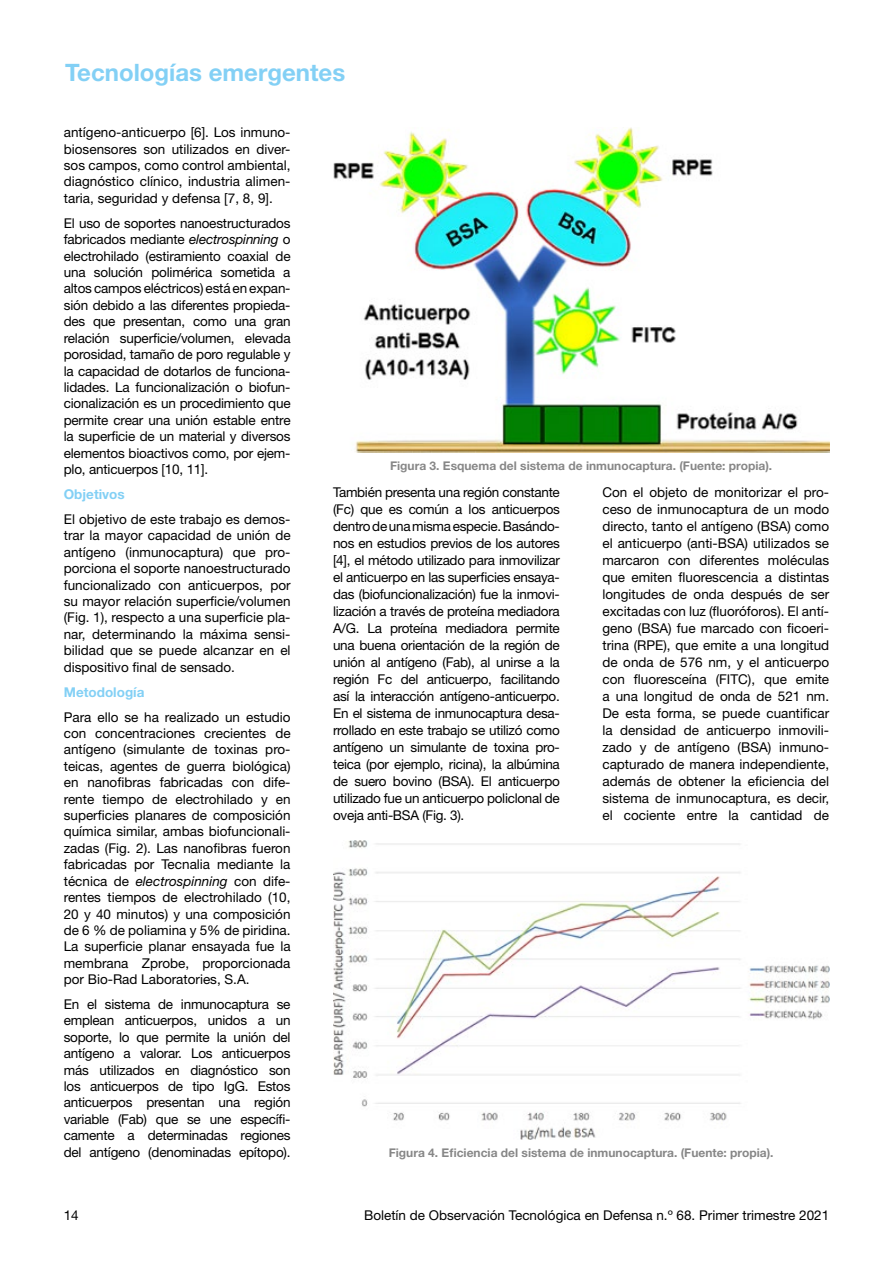
<style>
.page{position:relative;width:893px;height:1263px;background:#fff}
.page>*{position:absolute;margin:0;border:0;box-sizing:border-box;transform-origin:0 0}
.t1{font:700 24px "Helvetica Neue LT Std";color:#83d0f5}
._05-texto{font:13.5px/16.4px "Helvetica Neue LT Std";color:#000;text-align:justify}
._06-Ladillo{font:700 13.5px "Helvetica Neue LT Std";color:#83d0f5}
.t2{font:700 12px "Helvetica Neue LT Std";color:#878787}
.s1{font-style:italic}
</style>
<div class="page">
<img style="left:333px;top:128px;width:496px;height:325px">
<img style="left:333px;top:841px;width:496px;height:298px">
<h1 class="t1" style="left:65px;top:58px;width:281px">Tecnologías emergentes</h1>
<p class="_05-texto" style="left:64px;top:124px;width:228px">antígeno-anticuerpo [6]. Los inmuno&shy;biosensores son utilizados en diver&shy;sos campos, como control ambiental, diagnóstico clínico, industria alimen&shy;taria, seguridad y defensa [7, 8, 9].</p>
<p class="_05-texto" style="left:64px;top:215px;width:228px">El uso de soportes nanoestructurados fabricados mediante <span class="s1">electrospinning</span> o electrohilado (estiramiento coaxial de una solución polimérica sometida a altos campos eléctricos) está en expan&shy;sión debido a las diferentes propieda&shy;des que presentan, como una gran relación superficie/volumen, elevada porosidad, tamaño de poro regulable y la capacidad de dotarlos de funciona&shy;lidades. La funcionalización o biofun&shy;cionalización es un procedimiento que permite crear una unión estable entre la superficie de un material y diversos elementos bioactivos como, por ejem&shy;plo, anticuerpos [10, 11].</p>
<p class="_06-Ladillo" style="left:64px;top:486px;width:63px">Objetivos</p>
<p class="_05-texto" style="left:64px;top:511px;width:228px">El objetivo de este trabajo es demos&shy;trar la mayor capacidad de unión de antígeno (inmunocaptura) que pro&shy;porciona el soporte nanoestructurado funcionalizado con anticuerpos, por su mayor relación superficie/volumen (Fig. 1), respecto a una superficie pla&shy;nar, determinando la máxima sensi&shy;bilidad que se puede alcanzar en el dispositivo final de sensado.</p>
<p class="_06-Ladillo" style="left:64px;top:683px;width:82px">Metodología</p>
<p class="_05-texto" style="left:64px;top:708px;width:228px">Para ello se ha realizado un estudio con concentraciones crecientes de antígeno (simulante de toxinas pro&shy;teicas, agentes de guerra biológica) en nanofibras fabricadas con dife&shy;rente tiempo de electrohilado y en superficies planares de composición química similar, ambas biofuncionali&shy;zadas (Fig. 2). Las nanofibras fueron fabricadas por Tecnalia mediante la técnica de <span class="s1">electrospinning</span> con dife&shy;rentes tiempos de electrohilado (10, 20 y 40 minutos) y una composición de 6 % de poliamina y 5% de piridina.<br>La superficie planar ensayada fue la membrana Zprobe, proporcionada por Bio-Rad Laboratories, S.A.</p>
<p class="_05-texto" style="left:64px;top:996px;width:228px">En el sistema de inmunocaptura se emplean anticuerpos, unidos a un soporte, lo que permite la unión del antígeno a valorar. Los anticuerpos más utilizados en diagnóstico son los anticuerpos de tipo IgG. Estos anticuerpos presentan una región variable (Fab) que se une específi&shy;camente a determinadas regiones del antígeno (denominadas epítopo).</p>
<p class="t2" style="left:390px;top:458px;width:384px">Figura 3. Esquema del sistema de inmunocaptura. (Fuente: propia).</p>
<p class="_05-texto" style="left:333px;top:483px;width:228px;line-height:17px">También presenta una región constante (Fc) que es común a los anticuerpos dentro de una misma especie. Basándo&shy;nos en estudios previos de los autores [4], el método utilizado para inmovilizar el anticuerpo en las superficies ensaya&shy;das (biofuncionalización) fue la inmovi&shy;lización a través de proteína mediadora A/G. La proteína mediadora permite una buena orientación de la región de unión al antígeno (Fab), al unirse a la región Fc del anticuerpo, facilitando así la interacción antígeno-anticuerpo.<br>En el sistema de inmunocaptura desa&shy;rrollado en este trabajo se utilizó como antígeno un simulante de toxina pro&shy;teica (por ejemplo, ricina), la albúmina de suero bovino (BSA). El anticuerpo utilizado fue un anticuerpo policlonal de oveja anti-BSA (Fig. 3).</p>
<p class="_05-texto" style="left:602px;top:483px;width:228px;line-height:17px">Con el objeto de monitorizar el pro&shy;ceso de inmunocaptura de un modo directo, tanto el antígeno (BSA) como el anticuerpo (anti-BSA) utilizados se marcaron con diferentes moléculas que emiten fluorescencia a distintas longitudes de onda después de ser excitadas con luz (fluoróforos). El antí&shy;geno (BSA) fue marcado con ficoeri&shy;trina (RPE), que emite a una longitud de onda de 576 nm, y el anticuerpo con fluoresceína (FITC), que emite a una longitud de onda de 521 nm.<br>De esta forma, se puede cuantificar la densidad de anticuerpo inmovili&shy;zado y de antígeno (BSA) inmuno&shy;capturado de manera independiente, además de obtener la eficiencia del sistema de inmunocaptura, es decir, el cociente entre la cantidad de</p>
<p class="t2" style="left:389px;top:1145px;width:386px">Figura 4. Eficiencia del sistema de inmunocaptura. (Fuente: propia).</p>
<p class="_05-texto" style="left:64px;top:1207px;width:17px">14</p>
<p class="_05-texto" style="left:364px;top:1207px;width:467px">Boletín de Observación Tecnológica en Defensa n.º 68. Primer trimestre 2021</p>
</div>
